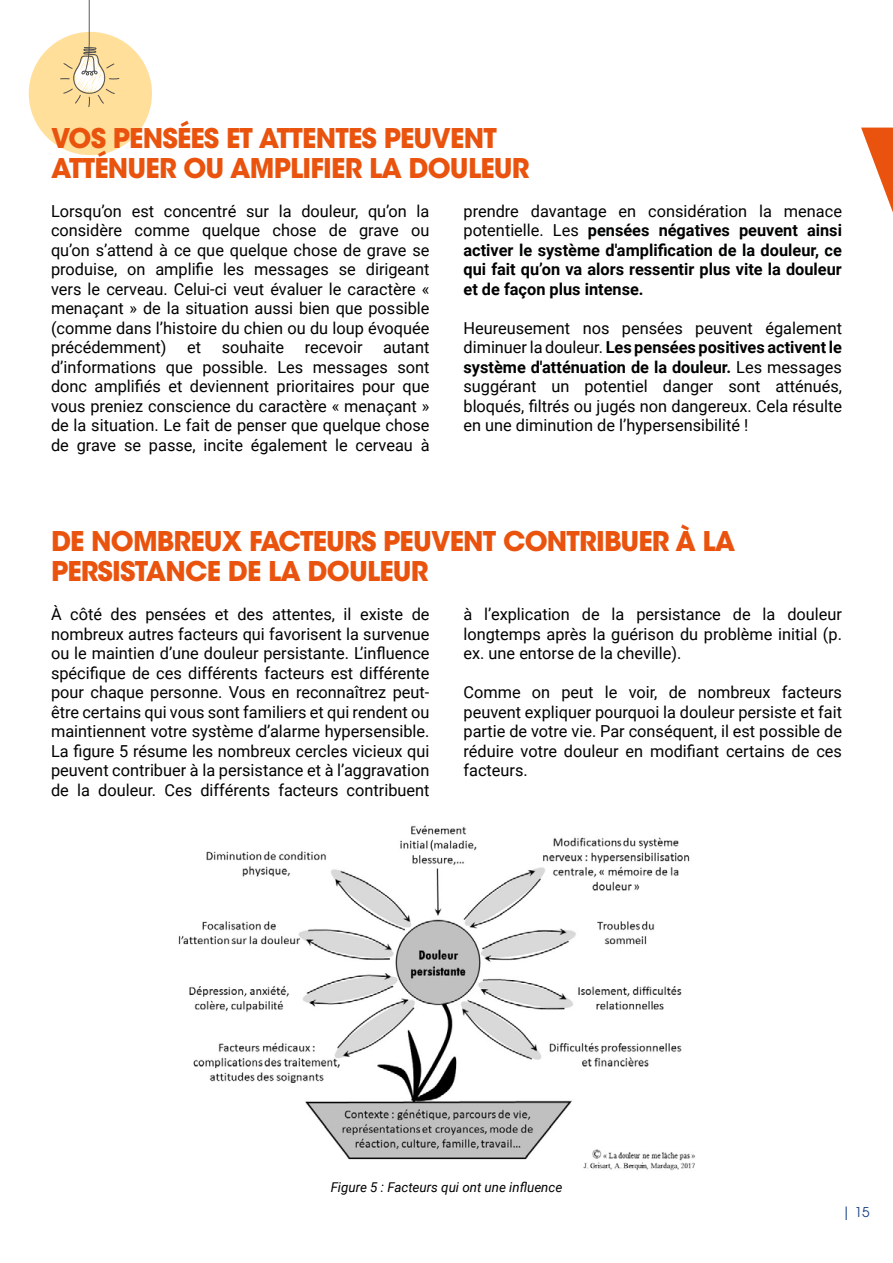
<style>
.page{position:relative;width:893px;height:1263px;background:#fff}
.page>*{position:absolute;margin:0;border:0;box-sizing:border-box;transform-origin:0 0}
.t1{font:700 27px/30px "ITC Avant Garde Std";letter-spacing:-.03em;color:#e9530e}
.t2{font:16.5px/19.5px "Roboto";color:#010202;text-align:justify}
.t3{font:700 16.5px/19.5px "Roboto";color:#010202;text-align:justify}
.t4{font:italic 13.5px "Roboto";color:#000}
.t5{font:13.5px "Avant Garde LT";color:#184184}
.s1{font-weight:400}
.s2{font-weight:700}
</style>
<div class="page">
<svg style="left:861px;top:128px;width:32px;height:85px"></svg>
<div style="left:29px;top:32px;width:123px;height:123px;background:#ffdf99;border-radius:50%"></div>
<svg style="left:60px;top:0;width:60px;height:107px"></svg>
<img style="left:178px;top:825px;width:517px;height:345px">
<h1 class="t1" style="left:51px;top:122px;width:480px">VOS PENSÉES ET ATTENTES PEUVENT<br>ATTÉNUER OU AMPLIFIER LA DOULEUR</h1>
<p class="t2" style="left:51px;top:200px;width:380px">Lorsqu’on est concentré sur la douleur, qu’on la considère comme quelque chose de grave ou qu’on s’attend à ce que quelque chose de grave se produise, on amplifie les messages se dirigeant vers le cerveau. Celui-ci veut évaluer le caractère « menaçant » de la situation aussi bien que possible (comme dans l’histoire du chien ou du loup évoquée précédemment) et souhaite recevoir autant d’informations que possible. Les messages sont donc amplifiés et deviennent prioritaires pour que vous preniez conscience du caractère « menaçant » de la situation. Le fait de penser que quelque chose de grave se passe, incite également le cerveau à</p>
<p class="t3" style="left:463px;top:200px;width:380px"><span class="s1">prendre davantage en considération la menace potentielle. Les</span> pensées négatives peuvent ainsi activer le système d'amplification de la douleur, ce qui fait qu’on va alors ressentir plus vite la douleur et de façon plus intense.</p>
<p class="t2" style="left:463px;top:317px;width:380px">Heureusement nos pensées peuvent également diminuer la douleur. <span class="s2">Les pensées positives activent le système d'atténuation de la douleur.</span> Les messages suggérant un potentiel danger sont atténués, bloqués, filtrés ou jugés non dangereux. Cela résulte en une diminution de l’hypersensibilité !</p>
<h1 class="t1" style="left:51px;top:526px;width:686px">DE NOMBREUX FACTEURS PEUVENT CONTRIBUER À LA<br>PERSISTANCE DE LA DOULEUR</h1>
<p class="t2" style="left:51px;top:604px;width:380px">À côté des pensées et des attentes, il existe de nombreux autres facteurs qui favorisent la survenue ou le maintien d’une douleur persistante. L’influence spécifique de ces différents facteurs est différente pour chaque personne. Vous en reconnaîtrez peut&shy;être certains qui vous sont familiers et qui rendent ou maintiennent votre système d’alarme hypersensible.<br>La figure 5 résume les nombreux cercles vicieux qui peuvent contribuer à la persistance et à l’aggravation de la douleur. Ces différents facteurs contribuent</p>
<p class="t2" style="left:463px;top:604px;width:380px">à l’explication de la persistance de la douleur longtemps après la guérison du problème initial (p. ex. une entorse de la cheville).</p>
<p class="t2" style="left:463px;top:682px;width:380px">Comme on peut le voir, de nombreux facteurs peuvent expliquer pourquoi la douleur persiste et fait partie de votre vie. Par conséquent, il est possible de réduire votre douleur en modifiant certains de ces facteurs.</p>
<p class="t4" style="left:331px;top:1178px;width:233px">Figure 5 : Facteurs qui ont une influence</p>
<p class="t5" style="left:842px;top:1204px;width:29px">| 15</p>
</div>
